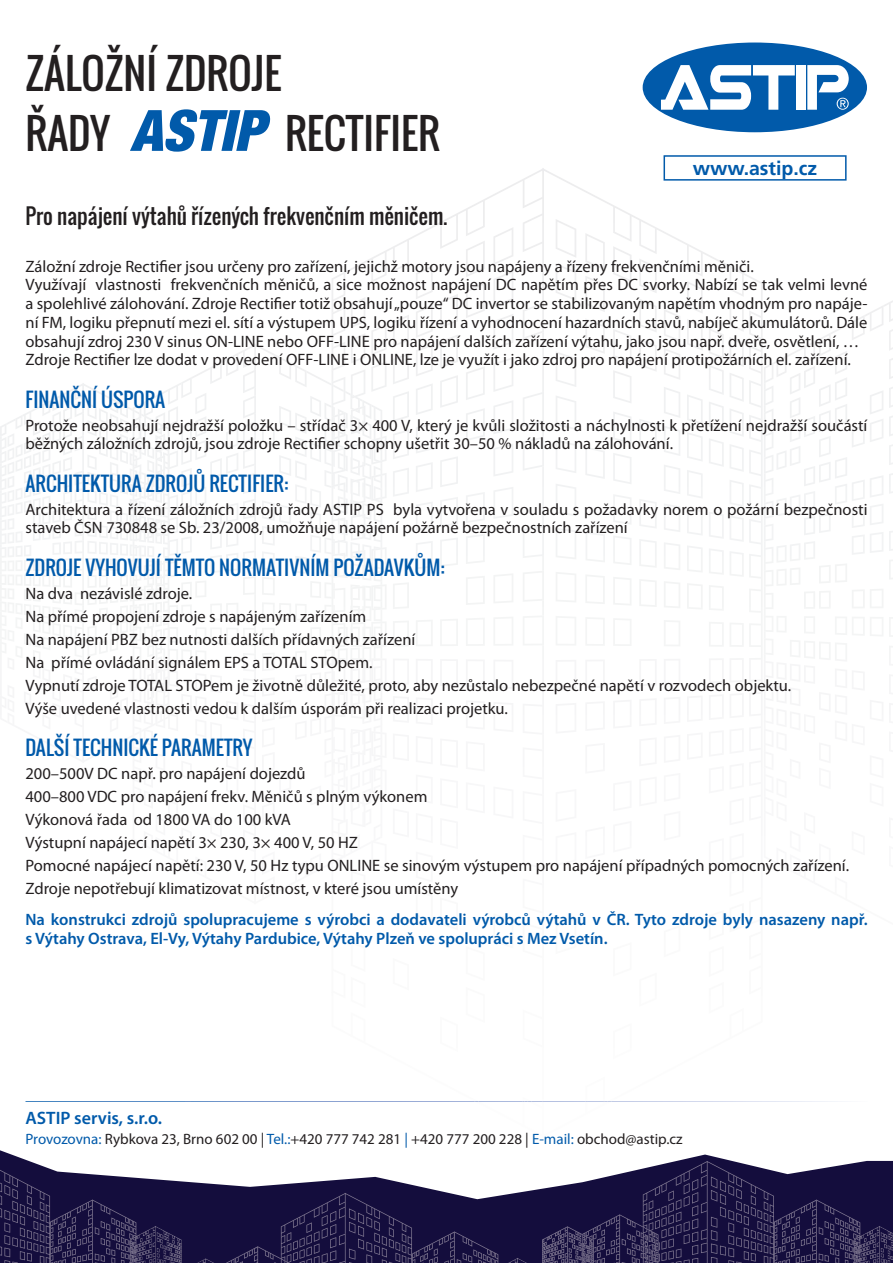
<style>
.page{position:relative;width:893px;height:1263px;background:#fff}
.page>*{position:absolute;margin:0;border:0;box-sizing:border-box;transform-origin:0 0}
.t1{font:40.5px/60px "Oswald";color:#231f20}
.t2{font:21px "Oswald";color:#231f20}
.t3{font:19.5px "Oswald";color:#015aaa}
.t4{font:700 19.5px "Frutiger LT Std";color:#015aaa}
.t5{font:600 18px "Myriad Pro";color:#015aaa}
.t6{font:16.5px/23px "Myriad Pro";color:#231f20}
.t7{font:600 16.5px/18.8px "Myriad Pro";color:#015aaa}
.t8{font:15px "Myriad Pro";color:#231f20}
.s1{font-family:"Helvetica Neue LT Pro";font-weight:900;font-style:italic;font-stretch:condensed;font-size:57px;color:#015aaa}
.s2{color:#015aaa}
</style>
<div class="page">
<svg style="left:8px;top:359px;width:885px;height:300px"></svg>
<svg style="left:133px;top:389px;width:760px;height:270px"></svg>
<svg style="left:332px;top:168px;width:431px;height:491px"></svg>
<div style="left:643px;top:43px;width:224px;height:89px;background:#015aaa;border-radius:50%"></div>
<div style="left:796px;top:65px;width:10px;height:45px;background:#fff"></div>
<svg style="left:661px;top:65px;width:134px;height:45px"></svg>
<svg style="left:807px;top:65px;width:42px;height:45px"></svg>
<svg style="left:663px;top:155px;width:184px;height:26px"></svg>
<svg style="left:26px;top:1101px;width:812px;height:1px"></svg>
<svg style="left:0;top:1150px;width:893px;height:108px"></svg>
<svg style="left:542px;top:1161px;width:318px;height:102px"></svg>
<svg style="left:0;top:1170px;width:136px;height:93px"></svg>
<svg style="left:180px;top:1193px;width:318px;height:70px"></svg>
<img style="left:130px;top:1226px;width:102px;height:37px">
<img style="left:492px;top:1258px;width:52px;height:5px">
<img style="left:854px;top:1226px;width:39px;height:37px">
<h1 class="t1" style="left:26px;top:43px;width:416px">ZÁLOŽNÍ ZDROJE<br>ŘADY <span class="s1">ASTIP</span> RECTIFIER</h1>
<p class="t2" style="left:26px;top:200px;width:423px">Pro napájení výtahů řízených frekvenčním měničem.</p>
<p class="t4" style="left:693px;top:161px;width:126px">www.astip.cz</p>
<p class="t6" style="left:26px;top:258px;width:843px;line-height:18.8px">Záložní zdroje Rectifier jsou určeny pro zařízení, jejichž motory jsou napájeny a řízeny frekvenčními měniči.<br>Využívají vlastnosti frekvenčních měničů, a sice možnost napájení DC napětím přes DC svorky. Nabízí se tak velmi levné a spolehlivé zálohování. Zdroje Rectifier totiž obsahují „pouze“ DC invertor se stabilizovaným napětím vhodným pro napáje&shy;ní FM, logiku přepnutí mezi el. sítí a výstupem UPS, logiku řízení a vyhodnocení hazardních stavů, nabíječ akumulátorů. Dále obsahují zdroj 230 V sinus ON-LINE nebo OFF-LINE pro napájení dalších zařízení výtahu, jako jsou např. dveře, osvětlení, … Zdroje Rectifier lze dodat v provedení OFF-LINE i ONLINE, lze je využít i jako zdroj pro napájení protipožárních el. zařízení.</p>
<p class="t3" style="left:26px;top:384px;width:141px">FINANČNÍ ÚSPORA</p>
<p class="t6" style="left:26px;top:417px;width:843px;line-height:18.8px">Protože neobsahují nejdražší položku – střídač 3× 400 V, který je kvůli složitosti a náchylnosti k přetížení nejdražší součástí běžných záložních zdrojů, jsou zdroje Rectifier schopny ušetřit 30–50 % nákladů na zálohování.</p>
<p class="t3" style="left:26px;top:468px;width:264px">ARCHITEKTURA ZDROJŮ RECTIFIER:</p>
<p class="t6" style="left:26px;top:501px;width:843px;line-height:18.8px">Architektura a řízení záložních zdrojů řady ASTIP PS byla vytvořena v souladu s požadavky norem o požární bezpečnosti staveb ČSN 730848 se Sb. 23/2008, umožňuje napájení požárně bezpečnostních zařízení</p>
<p class="t3" style="left:26px;top:552px;width:421px">ZDROJE VYHOVUJÍ TĚMTO NORMATIVNÍM POŽADAVKŮM:</p>
<p class="t6" style="left:26px;top:583px;width:767px">Na dva nezávislé zdroje.<br>Na přímé propojení zdroje s napájeným zařízením<br>Na napájení PBZ bez nutnosti dalších přídavných zařízení<br>Na přímé ovládání signálem EPS a TOTAL STOpem.<br>Vypnutí zdroje TOTAL STOPem je životně důležité, proto, aby nezůstalo nebezpečné napětí v rozvodech objektu.<br>Výše uvedené vlastnosti vedou k dalším úsporám při realizaci projetku.</p>
<p class="t3" style="left:26px;top:733px;width:229px">DALŠÍ TECHNICKÉ PARAMETRY</p>
<p class="t6" style="left:26px;top:763px;width:825px">200–500V DC např. pro napájení dojezdů<br>400–800 VDC pro napájení frekv. Měničů s plným výkonem<br>Výkonová řada od 1800 VA do 100 kVA<br>Výstupní napájecí napětí 3× 230, 3× 400 V, 50 HZ<br>Pomocné napájecí napětí: 230 V, 50 Hz typu ONLINE se sinovým výstupem pro napájení případných pomocných zařízení.<br>Zdroje nepotřebují klimatizovat místnost, v které jsou umístěny</p>
<p class="t7" style="left:26px;top:912px;width:843px">Na konstrukci zdrojů spolupracujeme s výrobci a dodavateli výrobců výtahů v ČR. Tyto zdroje byly nasazeny např. s Výtahy Ostrava, El-Vy, Výtahy Pardubice, Výtahy Plzeň ve spolupráci s Mez Vsetín.</p>
<p class="t5" style="left:26px;top:1111px;width:138px">ASTIP servis, s.r.o.</p>
<p class="t8" style="left:26px;top:1133px;width:659px"><span class="s2">Provozovna:</span> Rybkova 23, Brno 602 00 | <span class="s2">Tel.:</span>+420 777 742 281 <span class="s2">|</span> +420 777 200 228 | <span class="s2">E-mail:</span> obchod@astip.cz</p>
</div>
